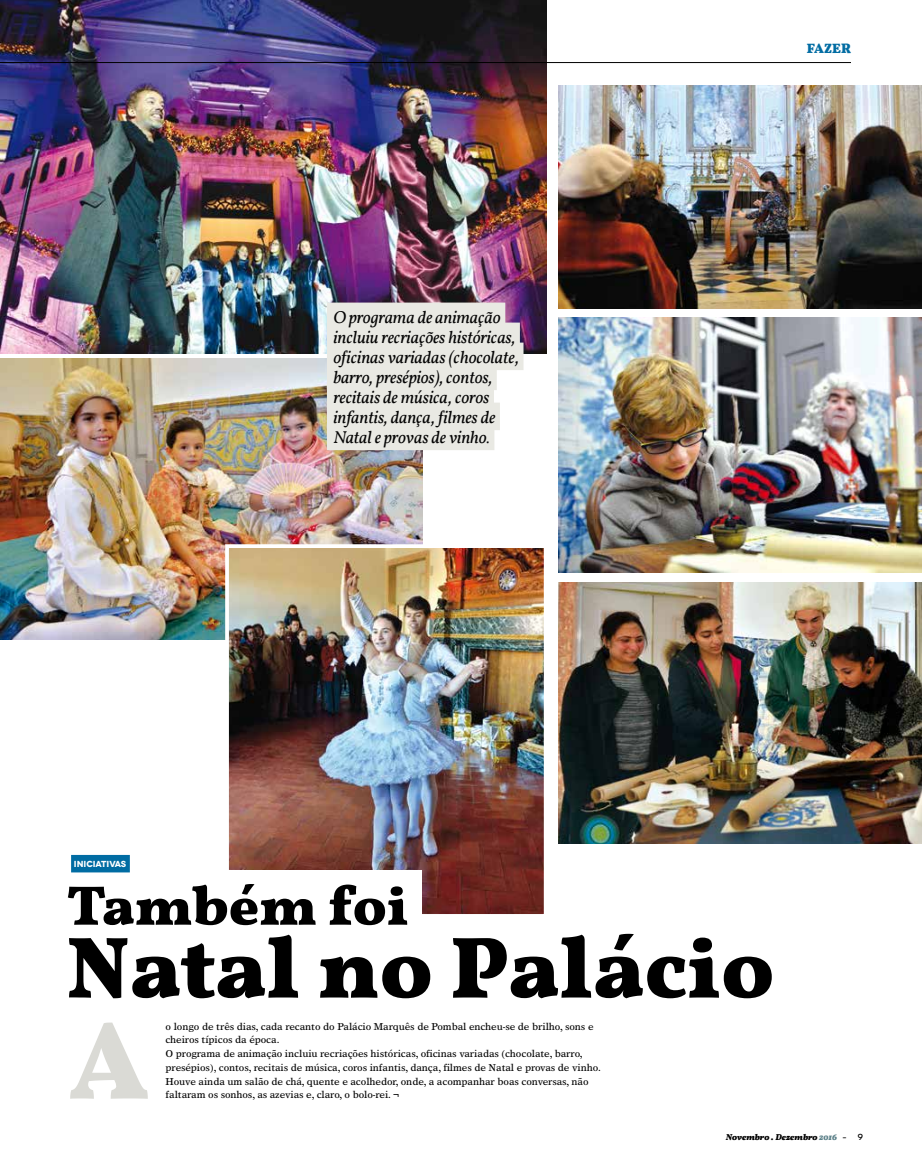
<style>
.page{position:relative;width:922px;height:1170px;background:#fff}
.page>*{position:absolute;margin:0;border:0;box-sizing:border-box;transform-origin:0 0}
.t1{font:700 111.25px "Vollkorn";color:#dadad5}
.t2{font:700 87.5px "Vollkorn";color:#000}
.t3{font:700 55.88px "Vollkorn";color:#000}
.t4{font:italic 17.5px/20px "Vollkorn";letter-spacing:-.01em;color:#040404}
.t5{font:700 13.75px "Vollkorn";color:#006ca3}
.t6{font:10px/13.8px "Times Europa LT";letter-spacing:-.01em;color:#000}
.t7{font:italic 700 8.75px "Vollkorn";color:#000}
.t8{font:700 8.75px "Novecentowide";letter-spacing:-.01em;color:#fff}
.t9{font:500 8.75px "Novecentowide";color:#000}
.s1{color:#5c8189}
.s2{font-family:"Foundry Wilson";font-weight:400;font-style:normal}
</style>
<div class="page">
<img style="left:0;top:358px;width:422px;height:281px">
<img style="left:230px;top:549px;width:312px;height:363px">
<div style="left:225px;top:544px;width:322px;height:373px;border:4px solid #fff"></div>
<div style="left:168px;top:869px;width:253px;height:55px;background:#fff"></div>
<img style="left:0;top:0;width:546px;height:353px">
<hr style="left:0;top:62px;width:850px;height:1px;background:#000">
<div style="left:71px;top:854px;width:59px;height:18px;background:#006ca3"></div>
<img style="left:558px;top:583px;width:363px;height:260px">
<img style="left:558px;top:86px;width:363px;height:222px">
<img style="left:558px;top:317px;width:363px;height:256px">
<div style="left:327px;top:302px;width:178px;height:28px;background:#e9e9e3"></div>
<div style="left:327px;top:322px;width:192px;height:28px;background:#e9e9e3"></div>
<div style="left:327px;top:342px;width:196px;height:28px;background:#e9e9e3"></div>
<div style="left:327px;top:362px;width:169px;height:28px;background:#e9e9e3"></div>
<div style="left:327px;top:382px;width:167px;height:28px;background:#e9e9e3"></div>
<div style="left:327px;top:402px;width:173px;height:28px;background:#e9e9e3"></div>
<div style="left:327px;top:422px;width:167px;height:28px;background:#e9e9e3"></div>
<h3 class="t4" style="left:333px;top:307px;width:187px">O programa de animação incluiu recriações históricas, oficinas variadas (chocolate, barro, presépios), contos, recitais de música, coros infantis, dança, filmes de<br>Natal e provas de vinho.</h3>
<h3 class="t5" style="left:806px;top:40px;width:46px">FAZER</h3>
<p class="t8" style="left:74px;top:858px;width:54px">INICIATIVAS</p>
<h3 class="t3" style="left:66px;top:871px;width:343px">Também foi</h3>
<h2 class="t2" style="left:66px;top:914px;width:709px">Natal no Palácio</h2>
<h1 class="t1" style="left:69px;top:992px;width:81px">A</h1>
<p class="t6" style="left:165px;top:1019px;width:436px">o longo de três dias, cada recanto do Palácio Marquês de Pombal encheu-se de brilho, sons e cheiros típicos da época.<br>O programa de animação incluiu recriações históricas, oficinas variadas (chocolate, barro, presépios), contos, recitais de música, coros infantis, dança, filmes de Natal e provas de vinho.<br>Houve ainda um salão de chá, quente e acolhedor, onde, a acompanhar boas conversas, não faltaram os sonhos, as azevias e, claro, o bolo-rei. ¬</p>
<p class="t7" style="left:725px;top:1131px;width:122px">Novembro . Dezembro <span class="s1">2016</span> <span class="s2">-</span></p>
<p class="t9" style="left:857px;top:1131px;width:7px">9</p>
</div>
